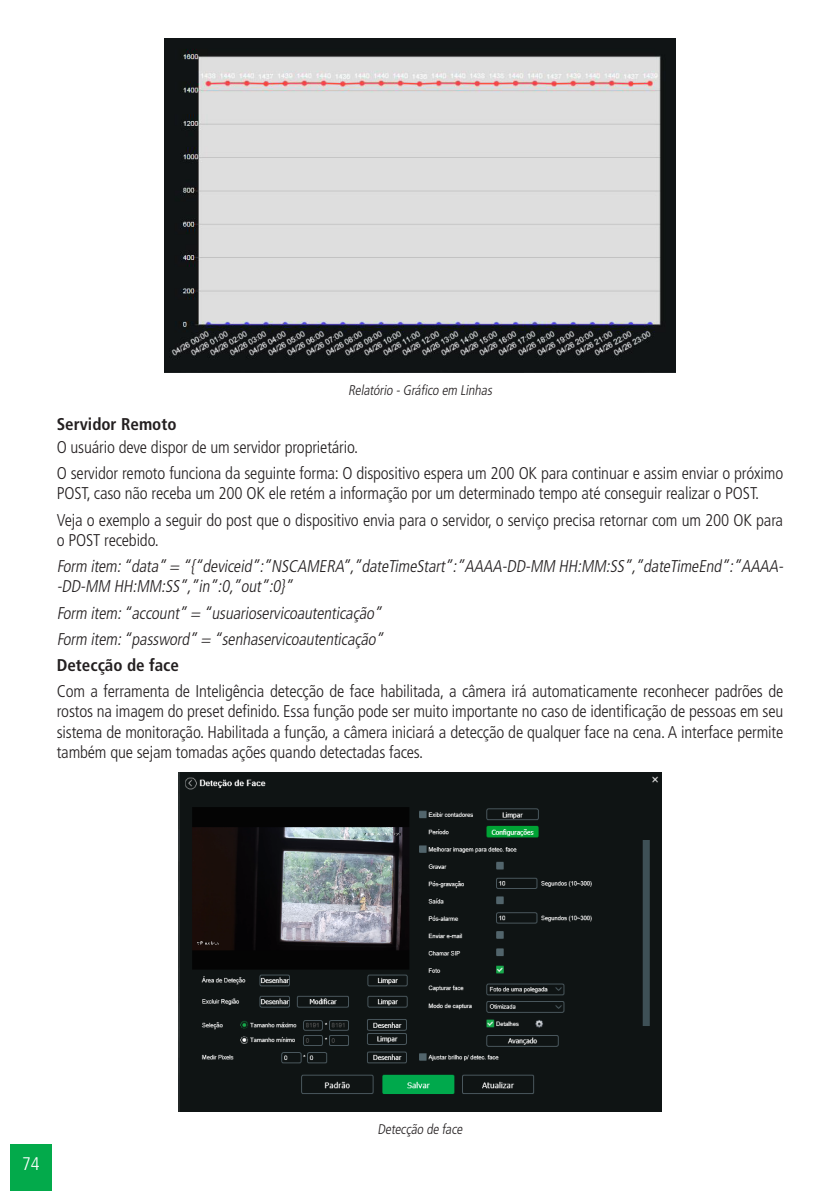
<style>
.page{position:relative;width:840px;height:1191px;background:#fff}
.page>*{position:absolute;margin:0;border:0;box-sizing:border-box;transform-origin:0 0}
.t1{font:300 condensed 18.2px "Frutiger LT Std";color:#fff}
._0__Corpo_de_texto{font:300 condensed 17px/20.4px "Frutiger LT Std";letter-spacing:-.01em;color:#231f20}
._0__Corpo_de_texto-2{font:italic 300 condensed 17px/20.4px "Frutiger LT Std";color:#231f20}
._3__Titulo_3{font:700 condensed 17px "Frutiger LT Std";color:#231f20}
._0__Corpo_de_texto-3{font:700 condensed 17px "Frutiger LT Std";color:#231f20}
._7__Legenda{font:italic 300 condensed 14px "Frutiger LT Std";color:#231f20}
._7__Legenda-2{font:300 condensed 14px "Frutiger LT Std";color:#231f20}
</style>
<div class="page">
<div style="left:10px;top:1144px;width:42px;height:47px;background:#03aa4b"></div>
<img style="left:164px;top:38px;width:511px;height:335px">
<img style="left:179px;top:772px;width:481px;height:340px">
<p class="_7__Legenda" style="left:348px;top:382px;width:148px">Relatório -Gráfico em Linhas</p>
<p class="_3__Titulo_3" style="left:57px;top:414px;width:121px">Servidor Remoto</p>
<p class="_0__Corpo_de_texto" style="left:57px;top:437px;width:303px">O usuário deve dispor de um servidor proprietário.</p>
<p class="_0__Corpo_de_texto" style="left:57px;top:463px;width:727px">O servidor remoto funciona da seguinte forma: O dispositivo espera um 200 OK para continuar e assim enviar o próximo<br>POST, caso não receba um 200 OK ele retém a informação por um determinado tempo até conseguir realizar o POST.</p>
<p class="_0__Corpo_de_texto" style="left:57px;top:510px;width:727px">Veja o exemplo a seguir do post que o dispositivo envia para o servidor, o serviço precisa retornar com um 200 OK para o POST recebido.</p>
<p class="_0__Corpo_de_texto-2" style="left:57px;top:556px;width:730px">Form item:“data” = “{“deviceid”:”NSCAMERA”,”dateTimeStart”:”AAAA-DD-MM HH:MM:SS”,”dateTimeEnd”:”AAAA--DD-MM HH:MM:SS”,”in”:0,”out”:0}”</p>
<p class="_0__Corpo_de_texto-2" style="left:57px;top:602px;width:330px">Form item:“account” = “usuarioservicoautenticação”</p>
<p class="_0__Corpo_de_texto-2" style="left:57px;top:629px;width:331px">Form item:“password” = “senhaservicoautenticação”</p>
<p class="_0__Corpo_de_texto-3" style="left:57px;top:654px;width:124px">Detecção de face</p>
<p class="_0__Corpo_de_texto" style="left:57px;top:681px;width:727px;text-align:justify">Com a ferramenta de Inteligência detecção de face habilitada, a câmera irá automaticamente reconhecer padrões de rostos na imagem do preset definido. Essa função pode ser muito importante no caso de identificação de pessoas em seu sistema de monitoração. Habilitada a função, a câmera iniciará a detecção de qualquer face na cena. A interface permite também que sejam tomadas ações quando detectadas faces.</p>
<p class="t1" style="left:22px;top:1153px;width:19px">74</p>
<p class="_7__Legenda-2" style="left:377px;top:1121px;width:89px">Detecção de face</p>
</div>
